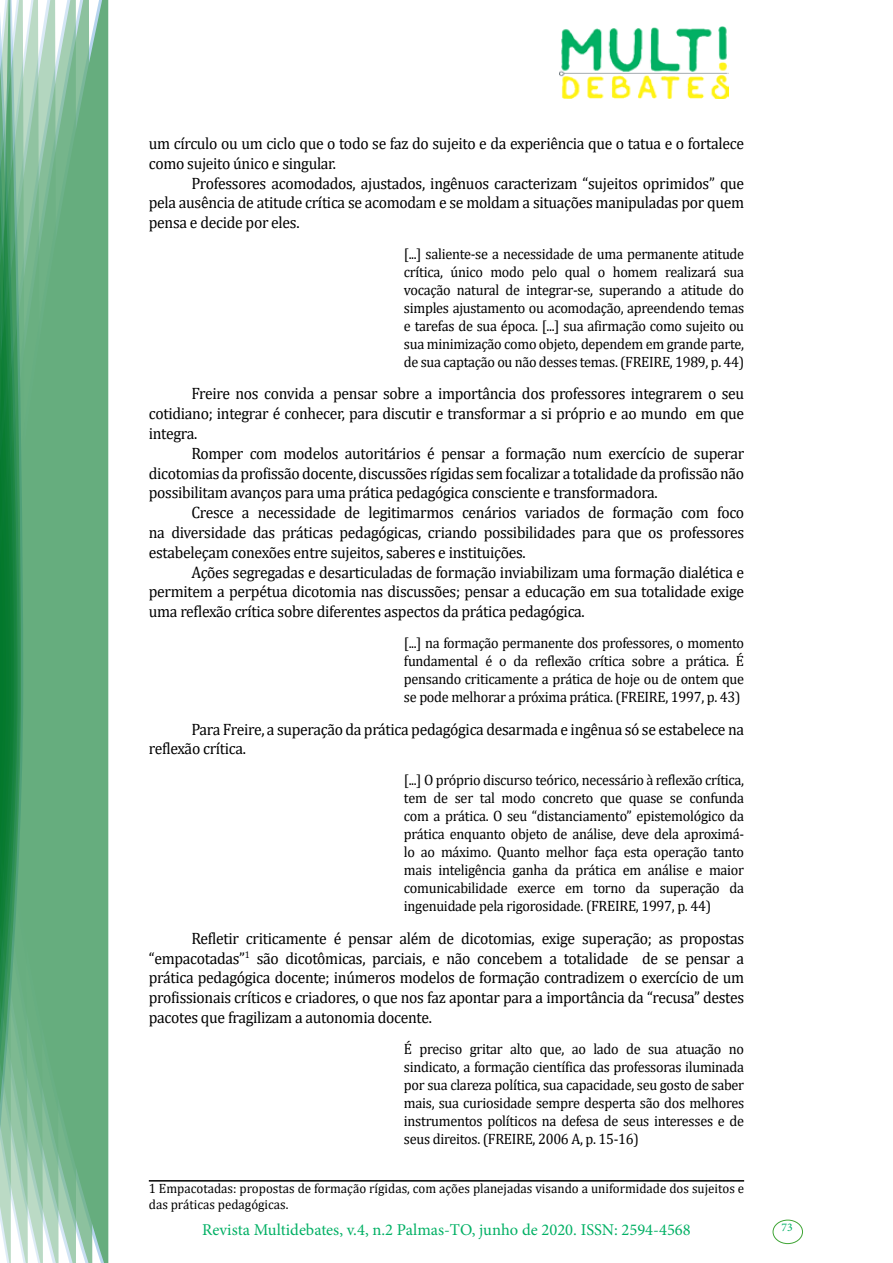
<style>
.page{position:relative;width:893px;height:1263px;background:#fff}
.page>*{position:absolute;margin:0;border:0;box-sizing:border-box;transform-origin:0 0}
.t1{font:16.5px/19.8px "Cambria";letter-spacing:-.02em;color:#000;text-align:justify;scale:.95 1}
.t2{font:16.5px "Minion Pro";color:#00b064}
.t3{font:15px/18px "Cambria";letter-spacing:-.02em;color:#000;text-align:justify;scale:.95 1}
.t4{font:13.5px/16.2px "Cambria";color:#000;scale:.96 1}
.t5{font:11.7px "Minion Pro";color:#00b064}
</style>
<div class="page">
<img style="left:559px;top:26px;width:169px;height:72px">
<div style="left:95px;top:0;width:14px;height:1263px;background:#66ad7e"></div>
<svg style="left:79px;top:0;width:16px;height:1263px;background:#6cb083"></svg>
<svg style="left:62px;top:0;width:17px;height:1263px;background:#6fb287"></svg>
<svg style="left:45px;top:0;width:17px;height:1263px;background:#77b68d"></svg>
<svg style="left:30px;top:0;width:15px;height:1263px;background:#7bb891"></svg>
<svg style="left:0;top:0;width:30px;height:1263px;background:#5ba779"></svg>
<div style="left:772px;top:1219px;width:31px;height:25px;border:1px solid #3fa535;border-radius:50%"></div>
<hr style="left:149px;top:1180px;width:595px;height:1px;background:#000">
<p class="t1" style="left:149px;top:133px;width:628px">um círculo ou um ciclo que o todo se faz do sujeito e da experiência que o tatua e o fortalece como sujeito único e singular.</p>
<p class="t1" style="left:149px;top:173px;width:628px;text-indent:43px">Professores acomodados, ajustados, ingênuos caracterizam “sujeitos oprimidos” que pela ausência de atitude crítica se acomodam e se moldam a situações manipuladas por quem pensa e decide por eles.</p>
<p class="t3" style="left:404px;top:245px;width:360px">[...] saliente-se a necessidade de uma permanente atitude crítica, único modo pelo qual o homem realizará sua vocação natural de integrar-se, superando a atitude do simples ajustamento ou acomodação, apreendendo temas e tarefas de sua época. [...] sua afirmação como sujeito ou sua minimização como objeto, dependem em grande parte, de sua captação ou não desses temas. (FREIRE, 1989, p. 44)</p>
<p class="t1" style="left:149px;top:384px;width:628px;text-indent:43px">Freire nos convida a pensar sobre a importância dos professores integrarem o seu cotidiano; integrar é conhecer, para discutir e transformar a si próprio e ao mundo em que integra.</p>
<p class="t1" style="left:149px;top:443px;width:628px;text-indent:43px">Romper com modelos autoritários é pensar a formação num exercício de superar dicotomias da profissão docente, discussões rígidas sem focalizar a totalidade da profissão não possibilitam avanços para uma prática pedagógica consciente e transformadora.</p>
<p class="t1" style="left:149px;top:503px;width:628px;text-indent:43px">Cresce a necessidade de legitimarmos cenários variados de formação com foco na diversidade das práticas pedagógicas, criando possibilidades para que os professores estabeleçam conexões entre sujeitos, saberes e instituições.</p>
<p class="t1" style="left:149px;top:562px;width:628px;text-indent:43px">Ações segregadas e desarticuladas de formação inviabilizam uma formação dialética e permitem a perpétua dicotomia nas discussões; pensar a educação em sua totalidade exige uma reflexão crítica sobre diferentes aspectos da prática pedagógica.</p>
<p class="t3" style="left:404px;top:634px;width:360px">[...] na formação permanente dos professores, o momento fundamental é o da reflexão crítica sobre a prática. É pensando criticamente a prática de hoje ou de ontem que se pode melhorar a próxima prática. (FREIRE, 1997, p. 43)</p>
<p class="t1" style="left:149px;top:719px;width:628px;text-indent:43px">Para Freire, a superação da prática pedagógica desarmada e ingênua só se estabelece na reflexão crítica.</p>
<p class="t3" style="left:404px;top:771px;width:360px">[...] O próprio discurso teórico, necessário à reflexão crítica, tem de ser tal modo concreto que quase se confunda com a prática. O seu “distanciamento” epistemológico da prática enquanto objeto de análise, deve dela aproximá&shy;lo ao máximo. Quanto melhor faça esta operação tanto mais inteligência ganha da prática em análise e maior comunicabilidade exerce em torno da superação da ingenuidade pela rigorosidade. (FREIRE, 1997, p. 44)</p>
<p class="t1" style="left:149px;top:928px;width:628px;text-indent:43px">Refletir criticamente é pensar além de dicotomias, exige superação; as propostas “empacotadas”<sup>1</sup> são dicotômicas, parciais, e não concebem a totalidade de se pensar a prática pedagógica docente; inúmeros modelos de formação contradizem o exercício de um profissionais críticos e criadores, o que nos faz apontar para a importância da “recusa” destes pacotes que fragilizam a autonomia docente.</p>
<p class="t3" style="left:404px;top:1039px;width:360px">É preciso gritar alto que, ao lado de sua atuação no sindicato, a formação científica das professoras iluminada por sua clareza política, sua capacidade, seu gosto de saber mais, sua curiosidade sempre desperta são dos melhores instrumentos políticos na defesa de seus interesses e de seus direitos. (FREIRE, 2006 A, p. 15-16)</p>
<p class="t4" style="left:149px;top:1180px;width:622px">1 Empacotadas: propostas de formação rígidas, com ações planejadas visando a uniformidade dos sujeitos e das práticas pedagógicas.</p>
<p class="t2" style="left:202px;top:1218px;width:490px">Revista Multidebates, v.4, n.2 Palmas-TO, junho de 2020. ISSN: 2594-4568</p>
<p class="t5" style="left:781px;top:1219px;width:13px">73</p>
</div>
